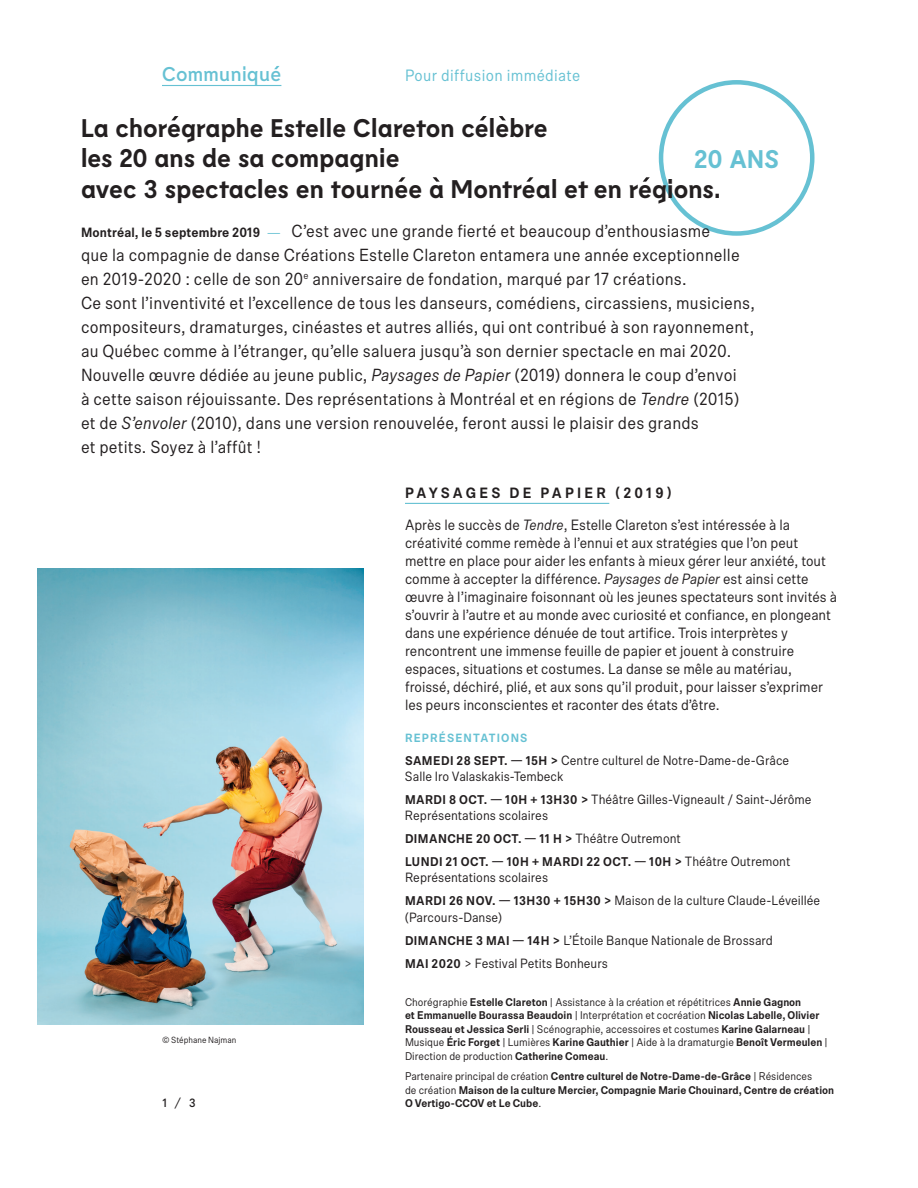
<style>
.page{position:relative;width:918px;height:1188px;background:#fff}
.page>*{position:absolute;margin:0;border:0;box-sizing:border-box;transform-origin:0 0}
.t1{font:700 25.5px/30.6px "Lemur Trial";color:#231f20}
.t2{font:700 25.5px "Lemur Trial";color:#66c1d3}
.t3{font:500 19.95px "Lemur Trial";letter-spacing:.015em;color:#66c1d3}
.t4{font:17.7px/24px "Scto Grotesk B";letter-spacing:.01em;color:#231f20}
.t5{font:16.5px "Scto Grotesk B";letter-spacing:.02em;color:#66c1d3}
.t6{font:15px/18px "Scto Grotesk B";color:#231f20}
.t7{font:13.5px/23px "Scto Grotesk B";color:#231f20}
.t8{font:700 12.75px/23px "Scto Grotesk B";letter-spacing:.035em;color:#231f20}
.t9{font:700 12px "Scto Grotesk B";letter-spacing:.095em;color:#66c1d3}
.t10{font:500 12px "Lemur Trial";color:#231f20}
.t11{font:11.25px/13.5px "Scto Grotesk B";color:#231f20}
.t12{font:700 11.25px/13.5px "Scto Grotesk B";color:#231f20}
.t13{font:9px "Scto Grotesk B";color:#231f20}
.s1{font-weight:700;font-size:13.5px}
.s2{font-size:13.5px;color:#66c1d3}
.s3{font-style:italic}
.s4{font-weight:700}
.s5{font-weight:700;font-size:12.75px}
.s6{font-size:13.5px}
.s7{font-weight:400;font-size:13.5px}
.s8{font-weight:400}
.s9{font-family:"Atlas Grotesk";font-weight:400}
</style>
<div class="page">
<div style="left:659px;top:80px;width:156px;height:156px;border:4px solid #66c1d3;border-radius:50%"></div>
<hr style="left:162px;top:85px;width:119px;height:1px;background:#66c1d3">
<hr style="left:405px;top:503px;width:204px;height:1px;background:#66c1d3">
<img style="left:38px;top:568px;width:326px;height:457px">
<svg style="left:171px;top:116px;width:7px;height:4px"></svg>
<svg style="left:480px;top:116px;width:7px;height:4px"></svg>
<svg style="left:499px;top:116px;width:7px;height:4px"></svg>
<svg style="left:433px;top:177px;width:7px;height:5px"></svg>
<svg style="left:398px;top:177px;width:7px;height:5px"></svg>
<svg style="left:526px;top:177px;width:7px;height:5px"></svg>
<svg style="left:643px;top:177px;width:7px;height:5px"></svg>
<p class="t3" style="left:162px;top:66px;width:121px">Communique</p>
<p class="t5" style="left:405px;top:66px;width:177px">Pour diffusion immédiate</p>
<h1 class="t1" style="left:81px;top:115px;width:641px">La choregraphe Estelle Clareton celebre<br>les 20 ans de sa compagnie<br>avec 3 spectacles en tournee a Montreal et en regions.</h1>
<p class="t4" style="left:81px;top:219px;width:676px"><span class="s1">Montréal, le 5 septembre 2019</span> <span class="s2">—</span> C’est avec une grande fierté et beaucoup d’enthousiasme<br>que la compagnie de danse Créations Estelle Clareton entamera une année exceptionnelle en 2019-2020 : celle de son 20<sup>e</sup> anniversaire de fondation, marqué par 17 créations.<br>Ce sont l’inventivité et l’excellence de tous les danseurs, comédiens, circassiens, musiciens, compositeurs, dramaturges, cinéastes et autres alliés, qui ont contribué à son rayonnement, au Québec comme à l’étranger, qu’elle saluera jusqu’à son dernier spectacle en mai 2020.<br>Nouvelle œuvre dédiée au jeune public, <span class="s3">Paysages de Papier</span> (2019) donnera le coup d’envoi<br>à cette saison réjouissante. Des représentations à Montréal et en régions de <span class="s3">Tendre</span> (2015) et de <span class="s3">S’envoler</span> (2010), dans une version renouvelée, feront aussi le plaisir des grands<br>et petits. Soyez à l’affût !</p>
<p class="t6" style="left:405px;top:477px;width:387px;line-height:31.5px"><span class="s4">PAYSAGES DE PAPIER (2019)<br></span>Après le succès de <span class="s3">Tendre</span>, Estelle Clareton s’est intéressée à la</p>
<p class="t6" style="left:405px;top:533px;width:433px">créativité comme remède à l’ennui et aux stratégies que l’on peut mettre en place pour aider les enfants à mieux gérer leur anxiété, tout comme à accepter la différence. <span class="s3">Paysages de Papier</span> est ainsi cette œuvre à l’imaginaire foisonnant où les jeunes spectateurs sont invités à s’ouvrir à l’autre et au monde avec curiosité et confiance, en plongeant dans une expérience dénuée de tout artifice. Trois interprètes y rencontrent une immense feuille de papier et jouent à construire espaces, situations et costumes. La danse se mêle au matériau, froissé, déchiré, plié, et aux sons qu’il produit, pour laisser s’exprimer les peurs inconscientes et raconter des états d’être.</p>
<p class="t9" style="left:405px;top:731px;width:124px">REPRÉSENTATIONS</p>
<p class="t7" style="left:405px;top:752px;width:386px;line-height:16.2px"><span class="s5">SAMEDI 28 SEPT. — 15H</span> <span class="s4">&gt;</span> Centre culturel de Notre-Dame-de-Grâce<br>Salle Iro Valaskakis-Tembeck</p>
<p class="t7" style="left:405px;top:791px;width:408px;line-height:16.2px"><span class="s5">MARDI 8 OCT. — 10H + 13H30</span> <span class="s4">&gt;</span> Théâtre Gilles-Vigneault / Saint-Jérôme<br>Représentations scolaires</p>
<p class="t8" style="left:405px;top:827px;width:387px">DIMANCHE 20 OCT. — 11 H <span class="s6">&gt;</span> <span class="s7">Théâtre Outremont<br></span>LUNDI 21 OCT. — 10H + MARDI 22 OCT. — 10H <span class="s6">&gt;</span> <span class="s7">Théâtre Outremont</span></p>
<p class="t7" style="left:405px;top:866px;width:417px">Représentations scolaires<br><span class="s5">MARDI 26 NOV. — 13H30 + 15H30</span> <span class="s4">&gt;</span> Maison de la culture Claude-Léveillée</p>
<p class="t7" style="left:405px;top:905px;width:370px">(Parcours-Danse)<br><span class="s5">DIMANCHE 3 MAI — 14H</span> <span class="s4">&gt;</span> L’Étoile Banque Nationale de Brossard<br><span class="s5">MAI 2020</span> &gt; Festival Petits Bonheurs</p>
<p class="t11" style="left:405px;top:995px;width:424px">Chorégraphie <span class="s4">Estelle Clareton</span> | Assistance à la création et répétitrices <span class="s4">Annie Gagnon<br>et Emmanuelle Bourassa Beaudoin</span> | Interprétation et cocréation <span class="s4">Nicolas Labelle, Olivier Rousseau et Jessica Serli</span> | Scénographie, accessoires et costumes <span class="s4">Karine Galarneau</span> | Musique <span class="s4">Éric Forget</span> | Lumières <span class="s4">Karine Gauthier</span> | Aide à la dramaturgie <span class="s4">Benoît Vermeulen</span> | Direction de production <span class="s4">Catherine Comeau</span>.</p>
<p class="t12" style="left:405px;top:1069px;width:431px"><span class="s8">Partenaire principal de création</span> Centre culturel de Notre-Dame-de-Grâce <span class="s8">| Résidences<br>de création</span> Maison de la culture Mercier, Compagnie Marie Chouinard, Centre de création<br>O Vertigo-CCOV et Le Cube<span class="s8">.</span></p>
<h1 class="t2" style="left:694px;top:149px;width:86px">20 ANS</h1>
<p class="t13" style="left:162px;top:1035px;width:76px">© Stéphane Najman</p>
<p class="t10" style="left:162px;top:1098px;width:35px">1 <span class="s9">/</span> 3</p>
</div>
